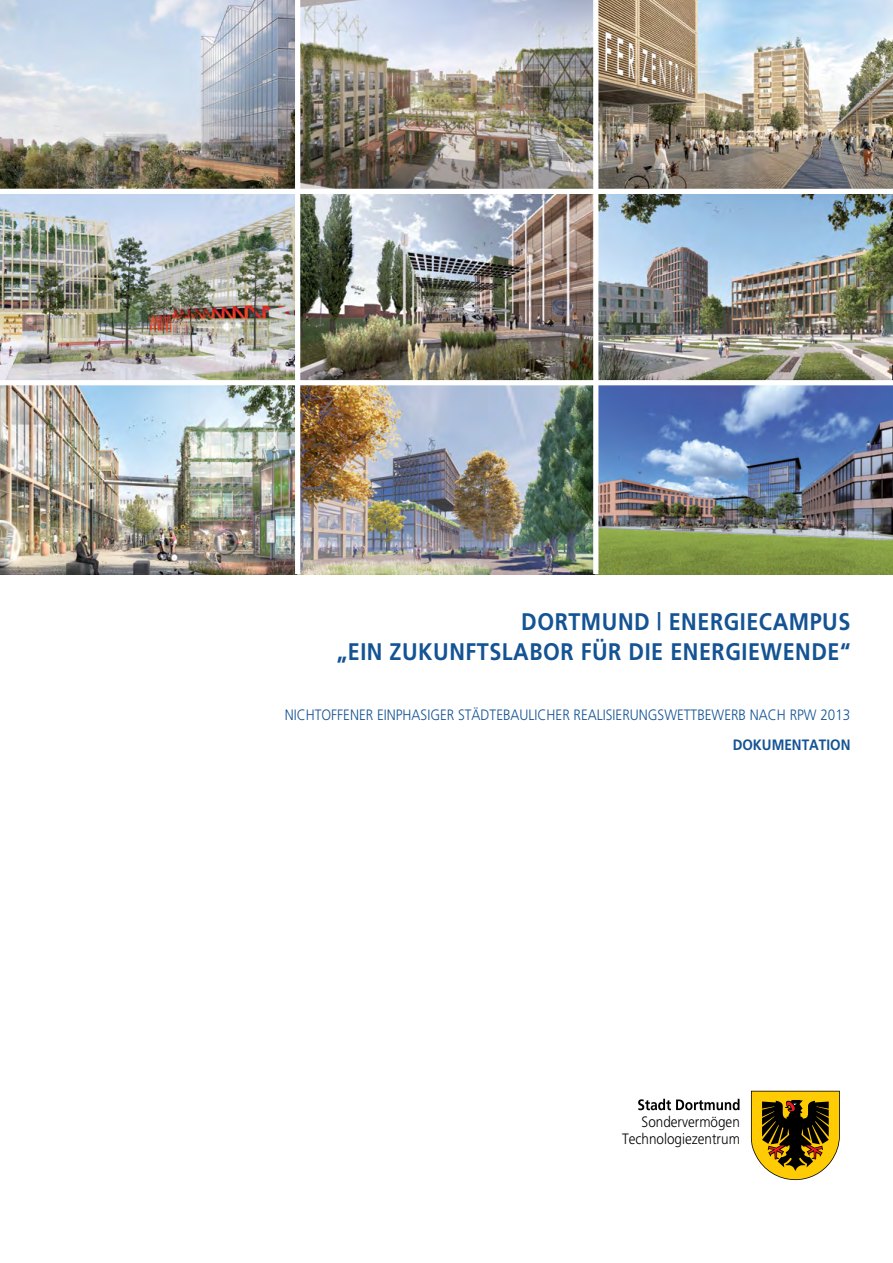
<style>
.page{position:relative;width:893px;height:1263px;background:#fff}
.page>*{position:absolute;margin:0;border:0;box-sizing:border-box;transform-origin:0 0}
._1_Titel_12{font:700 24px "Frutiger";letter-spacing:.025em;color:#145394;scale:.9 1}
._1_titel_10_Vers{font:300 15px "Frutiger";color:#145394;scale:.9 1}
._1_Fließ{font:300 15px "Frutiger";color:#000;scale:.9 1}
._1_titel_10_Vers-2{font:700 15px "Frutiger";color:#145394;scale:.9 1}
</style>
<div class="page">
<svg style="left:751px;top:1091px;width:89px;height:89px;background:#9a7d1d"></svg>
<svg style="left:638px;top:1099px;width:101px;height:12px"></svg>
<img style="left:0;top:0;width:893px;height:574px">
<div style="left:295px;top:0;width:5px;height:574px;background:#fff"></div>
<div style="left:593px;top:0;width:5px;height:574px;background:#fff"></div>
<div style="left:0;top:189px;width:893px;height:5px;background:#fff"></div>
<div style="left:0;top:380px;width:893px;height:5px;background:#fff"></div>
<p class="_1_Titel_12" style="left:521px;top:608px;width:367px">DORTMUND | ENERGIECAMPUS</p>
<p class="_1_Titel_12" style="left:337px;top:638px;width:572px">„EIN ZUKUNFTSLABOR FÜR DIE ENERGIEWENDE“</p>
<p class="_1_titel_10_Vers" style="left:285px;top:707px;width:630px">NICHTOFFENER EINPHASIGER STÄDTEBAULICHER REALISIERUNGSWETTBEWERB NACH RPW 2013</p>
<p class="_1_titel_10_Vers-2" style="left:733px;top:736px;width:132px">DOKUMENTATION</p>
<p class="_1_Fließ" style="left:642px;top:1113px;width:111px">Sondervermögen</p>
<p class="_1_Fließ" style="left:622px;top:1130px;width:132px">Technologiezentrum</p>
</div>
